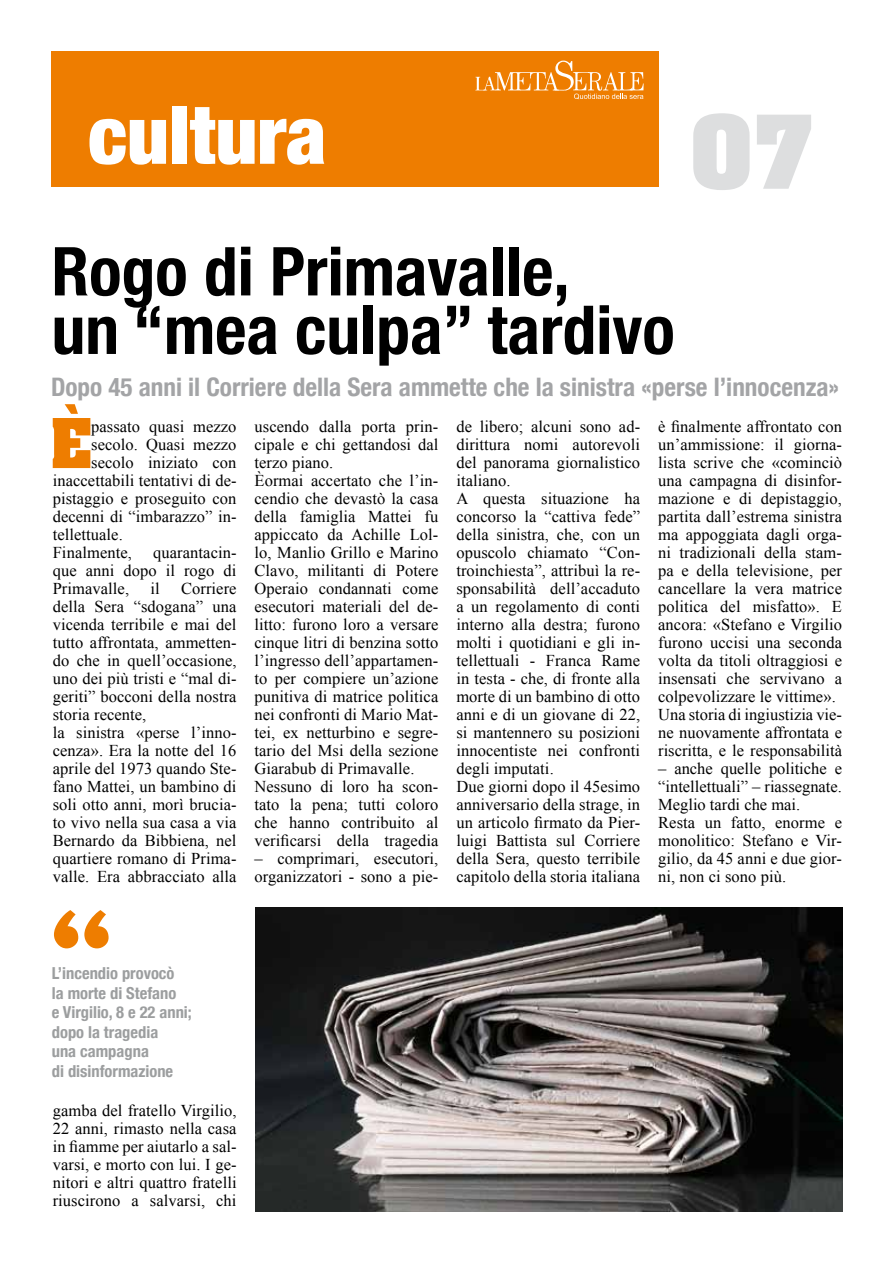
<style>
.page{position:relative;width:893px;height:1263px;background:#fff}
.page>*{position:absolute;margin:0;border:0;box-sizing:border-box;transform-origin:0 0}
.t1{font:700 87px "Aachen";color:#dddedf}
.t2{font:900 condensed 81px "Helvetica Neue";color:#fff}
.t3{font:700 condensed 67.5px/58.5px "Helvetica Neue";color:#000}
.t4{font:700 58.8px "Aachen";color:#ee7d00}
.t5{font:700 condensed 25.5px "Helvetica Neue";color:#a3a4a6}
.t6{font:16.5px/18px "Times New Roman";letter-spacing:.005em;color:#000}
.t7{font:700 condensed 16.5px/19.5px "Helvetica Neue";color:#9c9e9f}
</style>
<div class="page">
<div style="left:51px;top:51px;width:607px;height:136px;background:#ee7d00"></div>
<svg style="left:475px;top:61px;width:169px;height:38px"></svg>
<svg style="left:54px;top:910px;width:55px;height:38px"></svg>
<img style="left:255px;top:908px;width:587px;height:304px">
<h2 class="t2" style="left:88px;top:85px;width:240px">cultura</h2>
<h1 class="t1" style="left:692px;top:87px;width:121px">07</h1>
<h3 class="t3" style="left:52px;top:241px;width:625px">Rogo di Primavalle,<br>un “mea culpa” tardivo</h3>
<h3 class="t5" style="left:51px;top:372px;width:790px">Dopo 45 anni il Corriere della Sera ammette che la sinistra «perse l’innocenza»</h3>
<h3 class="t4" style="left:50px;top:399px;width:42px">È</h3>
<p class="t6" style="left:91px;top:417px;width:147px">passato quasi mezzo</p>
<p class="t6" style="left:91px;top:435px;width:147px">secolo. Quasi mezzo</p>
<p class="t6" style="left:91px;top:453px;width:147px">secolo iniziato con</p>
<p class="t6" style="left:53px;top:471px;width:185px">inaccettabili tentativi di de-</p>
<p class="t6" style="left:53px;top:489px;width:185px">pistaggio e proseguito con</p>
<p class="t6" style="left:53px;top:507px;width:185px">decenni di “imbarazzo” in-</p>
<p class="t6" style="left:53px;top:525px;width:72px">tellettuale.</p>
<p class="t6" style="left:53px;top:543px;width:81px">Finalmente,</p>
<p class="t6" style="left:53px;top:543px;width:185px;text-align:justify;text-indent:100px">quarantacin&shy;que anni dopo il rogo di Primavalle,</p>
<p class="t6" style="left:53px;top:579px;width:185px;text-indent:128px">Corriere della Sera “sdogana” una vicenda terribile e mai del tutto affrontata, ammetten&shy;do che in quell’occasione, uno dei più tristi e “mal di&shy;geriti” bocconi della nostra storia recente,<br>la sinistra «perse l’inno&shy;cenza». Era la notte del 16 aprile del 1973 quando Ste&shy;fano Mattei, un bambino di soli otto anni, morì brucia&shy;to vivo nella sua casa a via<br>Bernardo da Bibbiena, nel quartiere romano di Prima&shy;valle. Era abbracciato alla</p>
<p class="t6" style="left:150px;top:579px;width:11px">il</p>
<p class="t6" style="left:255px;top:417px;width:185px">uscendo dalla porta prin&shy;cipale e chi gettandosi dal terzo piano.<br>Èormai accertato che l’in&shy;cendio che devastò la casa della famiglia Mattei fu appiccato da Achille Lol&shy;lo, Manlio Grillo e Marino<br>Clavo, militanti di Potere<br>Operaio condannati come esecutori materiali del de&shy;litto: furono loro a versare cinque litri di benzina sotto l’ingresso dell’appartamen&shy;to per compiere un’azione punitiva di matrice politica nei confronti di Mario Mat&shy;tei, ex netturbino e segre&shy;tario del Msi della sezione<br>Giarabub di Primavalle.<br>Nessuno di loro ha scon&shy;tato la pena; tutti coloro che hanno contribuito al verificarsi della tragedia</p>
<p class="t6" style="left:255px;top:849px;width:185px">– comprimari, esecutori, organizzatori - sono a pie-</p>
<p class="t6" style="left:456px;top:417px;width:185px">de libero; alcuni sono ad&shy;dirittura nomi autorevoli del panorama giornalistico italiano.<br>A questa situazione ha concorso la “cattiva fede” della sinistra, che, con un opuscolo chiamato “Con&shy;troinchiesta”, attribuì la re&shy;sponsabilità dell’accaduto a un regolamento di conti interno alla destra; furono molti i quotidiani e gli in&shy;tellettuali - Franca Rame in testa - che, di fronte alla morte di un bambino di otto anni e di un giovane di 22, si mantennero su posizioni innocentiste nei confronti degli imputati.<br>Due giorni dopo il 45esimo anniversario della strage, in un articolo firmato da Pier&shy;luigi Battista sul Corriere della Sera, questo terribile capitolo della storia italiana</p>
<p class="t6" style="left:658px;top:417px;width:185px">è finalmente affrontato con un’ammissione: il giorna&shy;lista scrive che «cominciò una campagna di disinfor&shy;mazione e di depistaggio, partita dall’estrema sinistra ma appoggiata dagli orga&shy;ni tradizionali della stam&shy;pa e della televisione, per cancellare la vera matrice politica del misfatto». E ancora: «Stefano e Virgilio furono uccisi una seconda volta da titoli oltraggiosi e insensati che servivano a colpevolizzare le vittime».<br>Una storia di ingiustizia vie&shy;ne nuovamente affrontata e riscritta, e le responsabilità</p>
<p class="t6" style="left:658px;top:759px;width:185px">– anche quelle politiche e “intellettuali” – riassegnate.<br>Meglio tardi che mai.<br>Resta un fatto, enorme e monolitico: Stefano e Vir&shy;gilio, da 45 anni e due gior&shy;ni, non ci sono più.</p>
<p class="t7" style="left:52px;top:963px;width:142px">L’incendio provocò<br>la morte di Stefano<br>e Virgilio, 8 e 22 anni; dopo la tragedia<br>una campagna<br>di disinformazione</p>
<p class="t6" style="left:53px;top:1101px;width:185px;text-align:justify">gamba del fratello Virgilio, 22 anni, rimasto nella casa in fiamme per aiutarlo a sal&shy;varsi, e morto con lui. I ge&shy;nitori e altri quattro fratelli riuscirono a salvarsi, chi</p>
</div>
